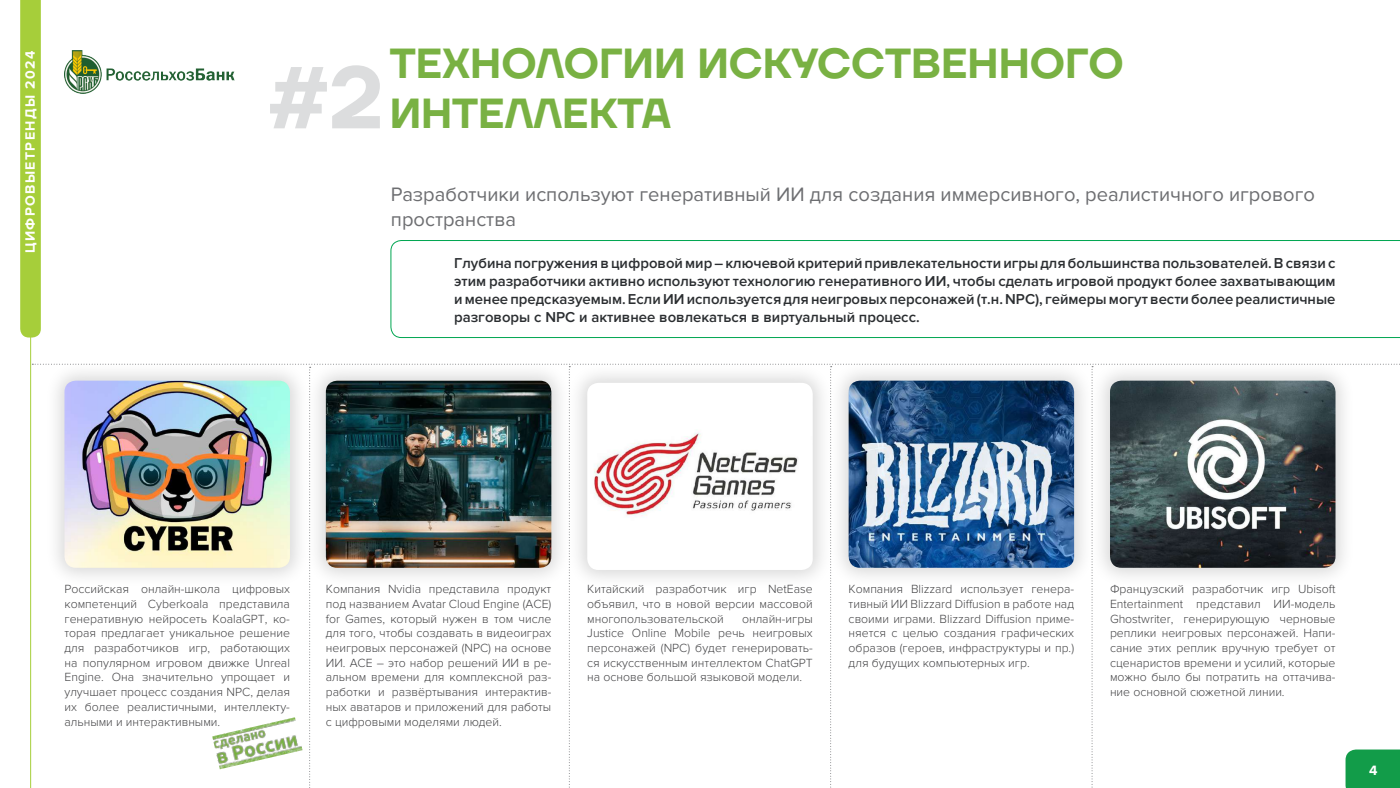
<style>
.page{position:relative;width:1400px;height:788px;background:#fff}
.page>*{position:absolute;margin:0;border:0;box-sizing:border-box;transform-origin:0 0}
.t1{font:600 42px/50.4px "TT Firs Neue";color:#79b143}
.t2{font:20.12px/24.2px "Proxima Nova";color:#6d6e71}
.t3{font:600 14.88px/17.8px "Proxima Nova";color:#2b2e31;text-align:justify}
.t4{font:700 14px "Proxima Nova";letter-spacing:.1em;color:#fff}
.t5{font:300 12.25px/14.7px "Proxima Nova";color:#434345;text-align:justify}
.s1{font-size:87.5px;color:#dcddde}
</style>
<div class="page">
<svg style="left:20px;top:0;width:21px;height:337px;background:#a7ce3e"></svg>
<hr style="left:30px;top:331px;width:1px;height:457px;background:#a6ce3a">
<img style="left:64px;top:51px;width:170px;height:42px">
<svg style="left:390px;top:240px;width:1010px;height:98px"></svg>
<img style="left:32px;top:364px;width:1368px;height:424px">
<p class="t4" style="left:22px;top:253px;width:204px;rotate:-90deg">ЦИФРОВЫЕТРЕНДЫ 2024</p>
<h1 class="t1" style="left:268px;top:38px;width:857px;text-indent:122px">ТЕХНОЛОГИИ ИСКУССТВЕННОГО <span class="s1">#2</span> ИНТЕЛЛЕКТА</h1>
<h2 class="t2" style="left:391px;top:183px;width:926px">Разработчики используют генеративный ИИ для создания иммерсивного, реалистичного игрового пространства</h2>
<p class="t3" style="left:454px;top:254px;width:883px">Глубина погружения в цифровой мир – ключевой критерий привлекательности игры для большинства пользователей. В связи с этим разработчики активно используют технологию генеративного ИИ, чтобы сделать игровой продукт более захватывающим и менее предсказуемым. Если ИИ используется для неигровых персонажей (т.н. NPC), геймеры могут вести более реалистичные разговоры с NPC и активнее вовлекаться в виртуальный процесс.</p>
<p class="t5" style="left:64px;top:582px;width:227px">Российская онлайн-школа цифровых компетенций Cyberkoala представила генеративную нейросеть KoalaGPT, ко&shy;торая предлагает уникальное решение для разработчиков игр, работающих на популярном игровом движке Unreal Engine. Она значительно упрощает и улучшает процесс создания NPC, делая их более реалистичными, интеллекту&shy;альными и интерактивными.</p>
<p class="t5" style="left:326px;top:582px;width:227px">Компания Nvidia представила продукт под названием Avatar Cloud Engine (ACE) for Games, который нужен в том числе для того, чтобы создавать в видеоиграх неигровых персонажей (NPC) на основе ИИ. ACE – это набор решений ИИ в ре&shy;альном времени для комплексной раз&shy;работки и развёртывания интерактив&shy;ных аватаров и приложений для работы с цифровыми моделями людей.</p>
<p class="t5" style="left:587px;top:582px;width:227px">Китайский разработчик игр NetEase объявил, что в новой версии массовой многопользовательской</p>
<p class="t5" style="left:587px;top:611px;width:227px;text-indent:155px">онлайн-игры Justice Online Mobile речь неигровых персонажей (NPC) будет генерировать&shy;ся искусственным интеллектом ChatGPT на основе большой языковой модели.</p>
<p class="t5" style="left:849px;top:582px;width:227px">Компания Blizzard использует генера&shy;тивный ИИ Blizzard Diffusion в работе над своими играми. Blizzard Diffusion приме&shy;няется с целью создания графических образов (героев, инфраструктуры и пр.) для будущих компьютерных игр.</p>
<p class="t5" style="left:1110px;top:582px;width:227px">Французский разработчик игр Ubisoft Entertainment представил ИИ-модель Ghostwriter, генерирующую черновые реплики неигровых персонажей. Напи&shy;сание этих реплик вручную требует от сценаристов времени и усилий, которые можно было бы потратить на оттачива&shy;ние основной сюжетной линии.</p>
<p class="t4" style="left:1369px;top:762px;width:10px">4</p>
</div>
